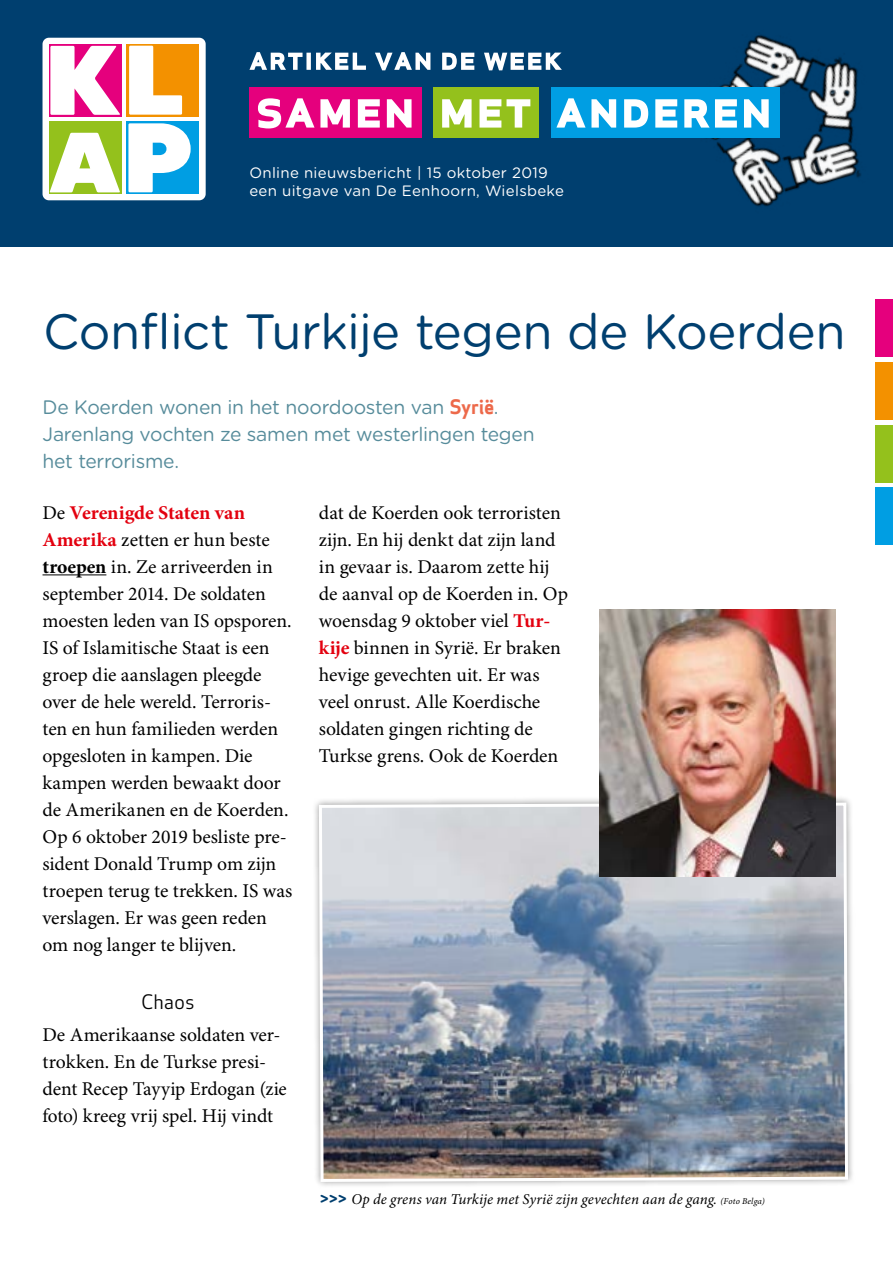
<style>
.page{position:relative;width:893px;height:1263px;background:#fff}
.page>*{position:absolute;margin:0;border:0;box-sizing:border-box;transform-origin:0 0}
.t1{font:49.5px "Gotham Rounded";letter-spacing:-.01em;color:#003f6f}
.t2{font:19.5px/27px "Minion Pro";letter-spacing:-.005em;color:#000}
.t3{font:19.5px/27px "Gotham Rounded";letter-spacing:-.01em;color:#578c9b}
.t4{font:19.5px "Apex Sans Book T";color:#000}
.t5{font:15px/18px "Gotham Rounded";letter-spacing:.02em;color:#fff}
.t6{font:italic 15px "Minion Pro";letter-spacing:.005em;color:#000}
.s1{font-family:"Apex Sans Bold T";color:#ed694a}
.s2{font-weight:700;color:#e3000f}
.s3{font-weight:700}
.s4{font-family:"Gotham Rounded";font-weight:700;font-style:normal;color:#003f6f}
.s5{font-size:9px}
</style>
<div class="page">
<div style="left:876px;top:299px;width:17px;height:58px;background:#e5007d"></div>
<div style="left:876px;top:362px;width:17px;height:58px;background:#f39100"></div>
<div style="left:876px;top:425px;width:17px;height:57px;background:#94c11c"></div>
<div style="left:876px;top:487px;width:17px;height:58px;background:#009ee3"></div>
<hr style="left:43px;top:574px;width:63px;height:1px;background:#000">
<div style="left:0;top:0;width:893px;height:247px;background:#003f6f"></div>
<svg style="left:46px;top:41px;width:156px;height:156px;background:#e6d9d2"></svg>
<div style="left:43px;top:38px;width:163px;height:162px;border:6px solid #fff;border-radius:3px"></div>
<svg style="left:49px;top:44px;width:72px;height:72px"></svg>
<div style="left:126px;top:44px;width:73px;height:72px;background:#f39100"></div>
<div style="left:49px;top:122px;width:72px;height:72px;background:#94c11c"></div>
<div style="left:126px;top:122px;width:73px;height:72px;background:#009ee3"></div>
<svg style="left:50px;top:46px;width:70px;height:69px;background:#f7b4d8"></svg>
<svg style="left:129px;top:46px;width:53px;height:69px"></svg>
<svg style="left:50px;top:133px;width:70px;height:59px"></svg>
<svg style="left:128px;top:123px;width:63px;height:69px"></svg>
<svg style="left:249px;top:52px;width:313px;height:18px"></svg>
<img style="left:711px;top:35px;width:150px;height:172px">
<div style="left:249px;top:87px;width:173px;height:51px;background:#e5007d"></div>
<div style="left:433px;top:87px;width:105px;height:51px;background:#94c11c"></div>
<div style="left:551px;top:87px;width:229px;height:51px;background:#009ee3"></div>
<svg style="left:258px;top:98px;width:511px;height:30px"></svg>
<div style="left:312px;top:796px;width:543px;height:393px;background:#000;opacity:.4"></div>
<img style="left:317px;top:801px;width:532px;height:382px">
<img style="left:600px;top:610px;width:236px;height:267px">
<p class="t5" style="left:249px;top:163px;width:316px">Online nieuwsbericht | 15 oktober 2019 een uitgave van De Eenhoorn, Wielsbeke</p>
<h1 class="t1" style="left:43px;top:297px;width:804px">Conflict Turkije tegen de Koerden</h1>
<p class="t3" style="left:43px;top:393px;width:494px">De Koerden wonen in het noordoosten van <span class="s1">Syrië</span>.<br>Jarenlang vochten ze samen met westerlingen tegen het terrorisme.</p>
<p class="t2" style="left:43px;top:500px;width:251px">De <span class="s2">Verenigde Staten van<br>Amerika</span> zetten er hun beste <span class="s3">troepen</span> in. Ze arriveerden in september 2014. De soldaten moesten leden van IS opsporen.<br>IS of Islamitische Staat is een groep die aanslagen pleegde over de hele wereld. Terroris&shy;ten en hun familieden werden opgesloten in kampen. Die kampen werden bewaakt door de Amerikanen en de Koerden.<br>Op 6 oktober 2019 besliste pre&shy;sident Donald Trump om zijn troepen terug te trekken. IS was verslagen. Er was geen reden om nog langer te blijven.</p>
<p class="t4" style="left:141px;top:989px;width:55px">Chaos</p>
<p class="t2" style="left:43px;top:1021px;width:246px">De Amerikaanse soldaten ver&shy;trokken. En de Turkse presi&shy;dent Recep Tayyip Erdogan (zie foto) kreeg vrij spel. Hij vindt</p>
<p class="t2" style="left:319px;top:500px;width:251px">dat de Koerden ook terroristen zijn. En hij denkt dat zijn land in gevaar is. Daarom zette hij de aanval op de Koerden in. Op woensdag 9 oktober viel <span class="s2">Tur&shy;kije</span> binnen in Syrië. Er braken hevige gevechten uit. Er was veel onrust. Alle Koerdische soldaten gingen richting de<br>Turkse grens. Ook de Koerden</p>
<p class="t6" style="left:320px;top:1190px;width:447px"><span class="s4">&gt;&gt;&gt;</span> Op de grens van Turkije met Syrië zijn gevechten aan de gang. <span class="s5">(Foto Belga)</span></p>
</div>
